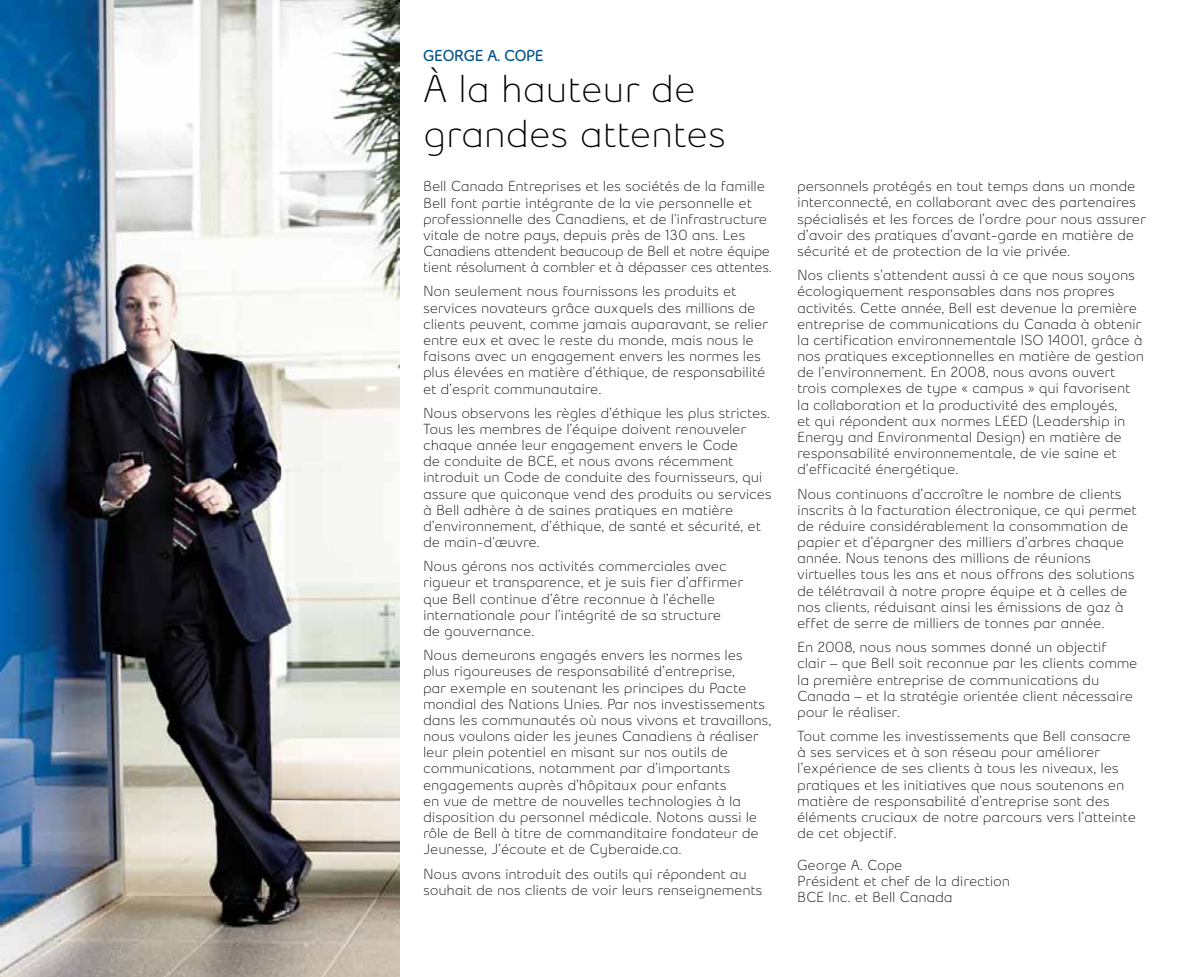
<style>
.page{position:relative;width:1197px;height:977px;background:#fff}
.page>*{position:absolute;margin:0;border:0;box-sizing:border-box;transform-origin:0 0}
.t1{font:38.5px/44.8px "Bell Slim";letter-spacing:-.015em;color:#000}
.t2{font:700 15.75px "Bell Slim";letter-spacing:-.015em;color:#005388}
.t3{font:14.35px/16.1px "Bell Slim";letter-spacing:-.015em;color:#000}
</style>
<div class="page">
<img style="left:0;top:0;width:400px;height:976px">
<p class="t2" style="left:423px;top:46px;width:122px">GEORGE A. COPE</p>
<h1 class="t1" style="left:423px;top:66px;width:304px">À la hauteur de grandes attentes</h1>
<p class="t3" style="left:423px;top:178px;width:350px">Bell Canada Entreprises et les sociétés de la famille Bell font partie intégrante de la vie personnelle et professionnelle des Canadiens, et de l'infrastructure vitale de notre pays, depuis près de 130 ans. Les Canadiens attendent beaucoup de Bell et notre équipe tient résolument à combler et à dépasser ces attentes.</p>
<p class="t3" style="left:423px;top:283px;width:346px">Non seulement nous fournissons les produits et services novateurs grâce auxquels des millions de clients peuvent, comme jamais auparavant, se relier entre eux et avec le reste du monde, mais nous le faisons avec un engagement envers les normes les plus élevées en matière d’éthique, de responsabilité et d’esprit communautaire.</p>
<p class="t3" style="left:423px;top:404px;width:350px">Nous observons les règles d’éthique les plus strictes.<br>Tous les membres de l’équipe doivent renouveler chaque année leur engagement envers le Code<br>de conduite de BCE, et nous avons récemment introduit un Code de conduite des fournisseurs, qui assure que quiconque vend des produits ou services à Bell adhère à de saines pratiques en matière d’environnement, d’éthique, de santé et sécurité, et de main-d'œuvre.</p>
<p class="t3" style="left:423px;top:558px;width:322px">Nous gérons nos activités commerciales avec rigueur et transparence, et je suis fier d’affirmer que Bell continue d’être reconnue à l’échelle internationale pour l’intégrité de sa structure<br>de gouvernance.</p>
<p class="t3" style="left:423px;top:647px;width:350px">Nous demeurons engagés envers les normes les plus rigoureuses de responsabilité d’entreprise,<br>par exemple en soutenant les principes du Pacte mondial des Nations Unies. Par nos investissements dans les communautés où nous vivons et travaillons, nous voulons aider les jeunes Canadiens à réaliser leur plein potentiel en misant sur nos outils de communications, notamment par d’importants engagements auprès d’hôpitaux pour enfants<br>en vue de mettre de nouvelles technologies à la disposition du personnel médicale. Notons aussi le rôle de Bell à titre de commanditaire fondateur de Jeunesse, J’écoute et de Cyberaide.ca.</p>
<p class="t3" style="left:423px;top:865px;width:341px">Nous avons introduit des outils qui répondent au souhait de nos clients de voir leurs renseignements</p>
<p class="t3" style="left:797px;top:178px;width:350px">personnels protégés en tout temps dans un monde interconnecté, en collaborant avec des partenaires spécialisés et les forces de l’ordre pour nous assurer d’avoir des pratiques d’avant-garde en matière de sécurité et de protection de la vie privée.</p>
<p class="t3" style="left:797px;top:267px;width:348px">Nos clients s’attendent aussi à ce que nous soyons écologiquement responsables dans nos propres activités. Cette année, Bell est devenue la première entreprise de communications du Canada à obtenir la certification environnementale ISO 14001, grâce à nos pratiques exceptionnelles en matière de gestion de l’environnement. En 2008, nous avons ouvert trois complexes de type « campus » qui favorisent la collaboration et la productivité des employés,<br>et qui répondent aux normes LEED (Leadership in Energy and Environmental Design) en matière de responsabilité environnementale, de vie saine et d’efficacité énergétique.</p>
<p class="t3" style="left:797px;top:485px;width:341px">Nous continuons d’accroître le nombre de clients inscrits à la facturation électronique, ce qui permet de réduire considérablement la consommation de papier et d’épargner des milliers d’arbres chaque année. Nous tenons des millions de réunions virtuelles tous les ans et nous offrons des solutions de télétravail à notre propre équipe et à celles de nos clients, réduisant ainsi les émissions de gaz à effet de serre de milliers de tonnes par année.</p>
<p class="t3" style="left:797px;top:639px;width:342px">En 2008, nous nous sommes donné un objectif clair – que Bell soit reconnue par les clients comme la première entreprise de communications du Canada – et la stratégie orientée client nécessaire pour le réaliser.</p>
<p class="t3" style="left:797px;top:728px;width:340px">Tout comme les investissements que Bell consacre à ses services et à son réseau pour améliorer l’expérience de ses clients à tous les niveaux, les pratiques et les initiatives que nous soutenons en matière de responsabilité d’entreprise sont des éléments cruciaux de notre parcours vers l’atteinte de cet objectif.</p>
<p class="t3" style="left:797px;top:857px;width:214px">George A. Cope<br>Président et chef de la direction<br>BCE Inc. et Bell Canada</p>
</div>
